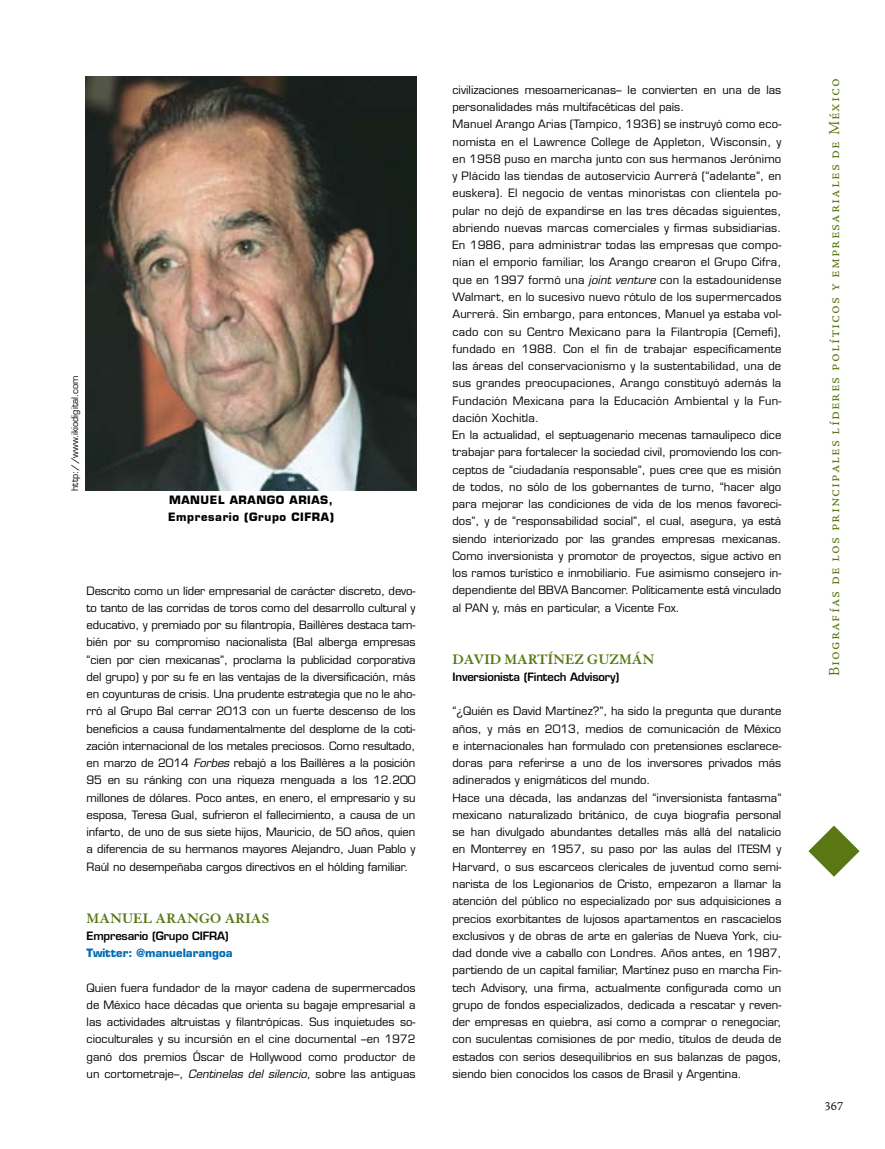
<style>
.page{position:relative;width:885px;height:1149px;background:#fff}
.page>*{position:absolute;margin:0;border:0;box-sizing:border-box;transform-origin:0 0}
.t1{font:15px "Adobe Jenson Pro Lt Capt";letter-spacing:.07em;color:#5a7713}
.t2{font:700 15px "Granjon";color:#5a7713}
.t3{font:12px "Adobe Jenson Pro Lt Capt";color:#000}
.t4{font:11.25px/17.2px "Eurostile";color:#000}
.t5{font:600 11.25px "Eurostile";letter-spacing:-.015em;color:#000}
.t6{font:700 11.25px/17.2px "Eurostile";letter-spacing:.05em;color:#000}
.t7{font:700 11.25px "Eurostile";color:#006ab2}
.t8{font:9px "Eurostile";color:#000}
.s1{font-style:italic}
</style>
<div class="page">
<svg style="left:808px;top:825px;width:51px;height:51px"></svg>
<img style="left:85px;top:77px;width:332px;height:414px">
<p class="t8" style="left:69px;top:491px;width:117px;rotate:-90deg">http://www.ikiodigital.com</p>
<p class="t6" style="left:168px;top:491px;width:167px">MANUEL ARANGO ARIAS,<br>Empresario (Grupo CIFRA)</p>
<p class="t4" style="left:87px;top:581px;width:330px;text-align:justify">Descrito como un líder empresarial de carácter discreto, devo&shy;to tanto de las corridas de toros como del desarrollo cultural y educativo, y premiado por su filantropía, Baillères destaca tam&shy;bién por su compromiso nacionalista (Bal alberga empresas “cien por cien mexicanas”, proclama la publicidad corporativa del grupo) y por su fe en las ventajas de la diversificación, más en coyunturas de crisis. Una prudente estrategia que no le aho&shy;rró al Grupo Bal cerrar 2013 con un fuerte descenso de los beneficios a causa fundamentalmente del desplome de la coti&shy;zación internacional de los metales preciosos. Como resultado, en marzo de 2014 <span class="s1">Forbes</span> rebajó a los Baillères a la posición 95 en su ránking con una riqueza menguada a los 12.200 millones de dólares. Poco antes, en enero, el empresario y su esposa, Teresa Gual, sufrieron el fallecimiento, a causa de un infarto, de uno de sus siete hijos, Mauricio, de 50 años, quien a diferencia de su hermanos mayores Alejandro, Juan Pablo y Raúl no desempeñaba cargos directivos en el hólding familiar.</p>
<h1 class="t2" style="left:87px;top:909px;width:184px">MANUEL ARANGO ARIAS</h1>
<p class="t5" style="left:87px;top:928px;width:144px">Empresario (Grupo CIFRA)</p>
<p class="t7" style="left:87px;top:945px;width:148px">Twitter: @manuelarangoa</p>
<p class="t4" style="left:87px;top:978px;width:330px;text-align:justify">Quien fuera fundador de la mayor cadena de supermercados de México hace décadas que orienta su bagaje empresarial a las actividades altruistas y filantrópicas. Sus inquietudes so&shy;cioculturales y su incursión en el cine documental –en 1972 ganó dos premios Óscar de Hollywood como productor de un cortometraje–, <span class="s1">Centinelas del silencio</span>, sobre las antiguas</p>
<p class="t4" style="left:452px;top:81px;width:330px">civilizaciones mesoamericanas– le convierten en una de las personalidades más multifacéticas del país.<br>Manuel Arango Arias (Tampico, 1936) se instruyó como eco&shy;nomista en el Lawrence College de Appleton, Wisconsin, y en 1958 puso en marcha junto con sus hermanos Jerónimo y Plácido las tiendas de autoservicio Aurrerá (“adelante”, en euskera). El negocio de ventas minoristas con clientela po&shy;pular no dejó de expandirse en las tres décadas siguientes, abriendo nuevas marcas comerciales y firmas subsidiarias.<br>En 1986, para administrar todas las empresas que compo&shy;nían el emporio familiar, los Arango crearon el Grupo Cifra, que en 1997 formó una <span class="s1">joint venture</span> con la estadounidense Walmart, en lo sucesivo nuevo rótulo de los supermercados Aurrerá. Sin embargo, para entonces, Manuel ya estaba vol&shy;cado con su Centro Mexicano para la Filantropía (Cemefi), fundado en 1988. Con el fin de trabajar específicamente las áreas del conservacionismo y la sustentabilidad, una de sus grandes preocupaciones, Arango constituyó además la Fundación Mexicana para la Educación Ambiental y la Fun&shy;dación Xochitla.<br>En la actualidad, el septuagenario mecenas tamaulipeco dice trabajar para fortalecer la sociedad civil, promoviendo los con&shy;ceptos de “ciudadanía responsable”, pues cree que es misión de todos, no sólo de los gobernantes de turno, “hacer algo para mejorar las condiciones de vida de los menos favoreci&shy;dos”, y de “responsabilidad social”, el cual, asegura, ya está siendo interiorizado por las grandes empresas mexicanas.<br>Como inversionista y promotor de proyectos, sigue activo en los ramos turístico e inmobiliario. Fue asimismo consejero in&shy;dependiente del BBVA Bancomer. Políticamente está vinculado al PAN y, más en particular, a Vicente Fox.</p>
<h1 class="t2" style="left:452px;top:650px;width:203px">DAVID MARTÍNEZ GUZMÁN</h1>
<p class="t5" style="left:452px;top:669px;width:168px">Inversionista (Fintech Advisory)</p>
<p class="t4" style="left:452px;top:702px;width:330px">“¿Quién es David Martínez?”, ha sido la pregunta que durante años, y más en 2013, medios de comunicación de México e internacionales han formulado con pretensiones esclarece&shy;doras para referirse a uno de los inversores privados más adinerados y enigmáticos del mundo.<br>Hace una década, las andanzas del “inversionista fantasma” mexicano naturalizado británico, de cuya biografía personal se han divulgado abundantes detalles más allá del natalicio en Monterrey en 1957, su paso por las aulas del ITESM y Harvard, o sus escarceos clericales de juventud como semi&shy;narista de los Legionarios de Cristo, empezaron a llamar la atención del público no especializado por sus adquisiciones a precios exorbitantes de lujosos apartamentos en rascacielos exclusivos y de obras de arte en galerías de Nueva York, ciu&shy;dad donde vive a caballo con Londres. Años antes, en 1987, partiendo de un capital familiar, Martínez puso en marcha Fin&shy;tech Advisory, una firma, actualmente configurada como un grupo de fondos especializados, dedicada a rescatar y reven&shy;der empresas en quiebra, así como a comprar o renegociar, con suculentas comisiones de por medio, títulos de deuda de estados con serios desequilibrios en sus balanzas de pagos, siendo bien conocidos los casos de Brasil y Argentina.</p>
<h1 class="t1" style="left:825px;top:676px;width:599px;rotate:-90deg">Biografías de los principales líderes políticos y empresariales de México</h1>
<p class="t3" style="left:824px;top:1098px;width:21px">367</p>
</div>
